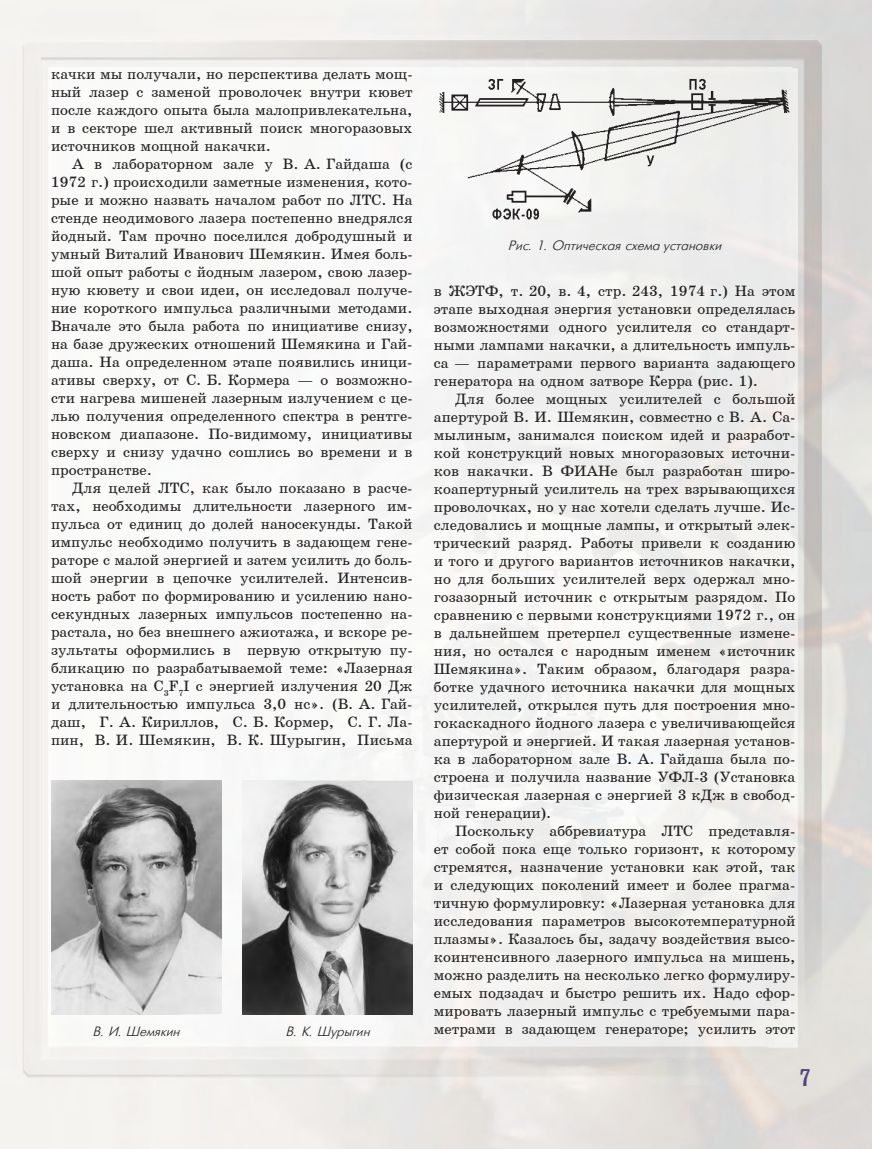
<style>
.page{position:relative;width:872px;height:1149px;background:#fff}
.page>*{position:absolute;margin:0;border:0;box-sizing:border-box;transform-origin:0 0}
.t1{font:24px "Bruskovaya Plain";color:#4d4484}
.t2{font:15px/18px "School";color:#231f20;text-align:justify}
.t3{font:italic 13.5px "Futuris";color:#231f20}
</style>
<div class="page">
<img style="left:0;top:0;width:872px;height:1148px">
<img style="left:434px;top:71px;width:361px;height:153px">
<img style="left:51px;top:779px;width:170px;height:234px">
<img style="left:243px;top:779px;width:169px;height:234px">
<p class="t2" style="left:51px;top:65px;width:363px">качки мы получали, но перспектива делать мощ&shy;ный лазер с заменой проволочек внутри кювет после каждого опыта была малопривлекательна, и в секторе шел активный поиск многоразовых источников мощной накачки.</p>
<p class="t2" style="left:51px;top:155px;width:363px;text-indent:21px">А в лабораторном зале у В. А. Гайдаша (с 1972 г.) происходили заметные изменения, кото&shy;рые и можно назвать началом работ по ЛТС. На стенде неодимового лазера постепенно внедрялся йодный. Там прочно поселился добродушный и умный Виталий Иванович Шемякин. Имея боль&shy;шой опыт работы с йодным лазером, свою лазер&shy;ную кювету и свои идеи, он исследовал получе&shy;ние короткого импульса различными методами.<br>Вначале это была работа по инициативе снизу, на базе дружеских отношений Шемякина и Гай&shy;даша. На определенном этапе появились иници&shy;ативы сверху, от С. Б. Кормера — о возможно&shy;сти нагрева мишеней лазерным излучением с це&shy;лью получения определенного спектра в рентге&shy;новском диапазоне. По-видимому, инициативы сверху и снизу удачно сошлись во времени и в пространстве.</p>
<p class="t2" style="left:51px;top:479px;width:363px;text-indent:21px">Для целей ЛТС, как было показано в расче&shy;тах, необходимы длительности лазерного им&shy;пульса от единиц до долей наносекунды. Такой импульс необходимо получить в задающем гене&shy;раторе с малой энергией и затем усилить до боль&shy;шой энергии в цепочке усилителей. Интенсив&shy;ность работ по формированию и усилению нано&shy;секундных лазерных импульсов постепенно на&shy;растала, но без внешнего ажиотажа, и вскоре ре&shy;зультаты оформились в первую открытую пу&shy;бликацию по разрабатываемой теме: «Лазерная установка на C<sub>3</sub>F<sub>7</sub>I с энергией излучения 20 Дж и длительностью импульса 3,0 нс». (В. А. Гай&shy;даш, Г. А. Кириллов, С. Б. Кормер, С. Г. Ла&shy;пин, В. И. Шемякин, В. К. Шурыгин, Письма</p>
<p class="t3" style="left:93px;top:1024px;width:88px">В. И. Шемякин</p>
<p class="t3" style="left:285px;top:1024px;width:86px">В. К. Шурыгин</p>
<p class="t3" style="left:508px;top:238px;width:215px">Рис. 1. Оптическая схема установки</p>
<p class="t2" style="left:434px;top:281px;width:363px">в ЖЭТФ, т. 20, в. 4, стр. 243, 1974 г.) На этом этапе выходная энергия установки определялась возможностями одного усилителя со стандарт&shy;ными лампами накачки, а длительность импуль&shy;са — параметрами первого варианта задающего генератора на одном затворе Керра (рис. 1).</p>
<p class="t2" style="left:434px;top:389px;width:363px;text-indent:21px">Для более мощных усилителей с большой апертурой В. И. Шемякин, совместно с В. А. Са&shy;мылиным, занимался поиском идей и разработ&shy;кой конструкций новых многоразовых источни&shy;ков накачки. В ФИАНе был разработан широ&shy;коапертурный усилитель на трех взрывающихся проволочках, но у нас хотели сделать лучше. Ис&shy;следовались и мощные лампы, и открытый элек&shy;трический разряд. Работы привели к созданию и того и другого вариантов источников накачки, но для больших усилителей верх одержал мно&shy;гозазорный источник с открытым разрядом. По сравнению с первыми конструкциями 1972 г., он в дальнейшем претерпел существенные измене&shy;ния, но остался с народным именем «источник Шемякина». Таким образом, благодаря разра&shy;ботке удачного источника накачки для мощных усилителей, открылся путь для построения мно&shy;гокаскадного йодного лазера с увеличивающейся апертурой и энергией. И такая лазерная установ&shy;ка в лабораторном зале В. А. Гайдаша была по&shy;строена и получила название УФЛ-3 (Установка физическая лазерная с энергией 3 кДж в свобод&shy;ной генерации).</p>
<p class="t2" style="left:434px;top:821px;width:363px;text-indent:21px">Поскольку аббревиатура ЛТС представля&shy;ет собой пока еще только горизонт, к которому стремятся, назначение установки как этой, так и следующих поколений имеет и более прагма&shy;тичную формулировку: «Лазерная установка для исследования параметров высокотемпературной плазмы». Казалось бы, задачу воздействия высо&shy;коинтенсивного лазерного импульса на мишень, можно разделить на несколько легко формулиру&shy;емых подзадач и быстро решить их. Надо сфор&shy;мировать лазерный импульс с требуемыми пара&shy;метрами в задающем генераторе; усилить этот</p>
<h1 class="t1" style="left:799px;top:1065px;width:13px">7</h1>
</div>
